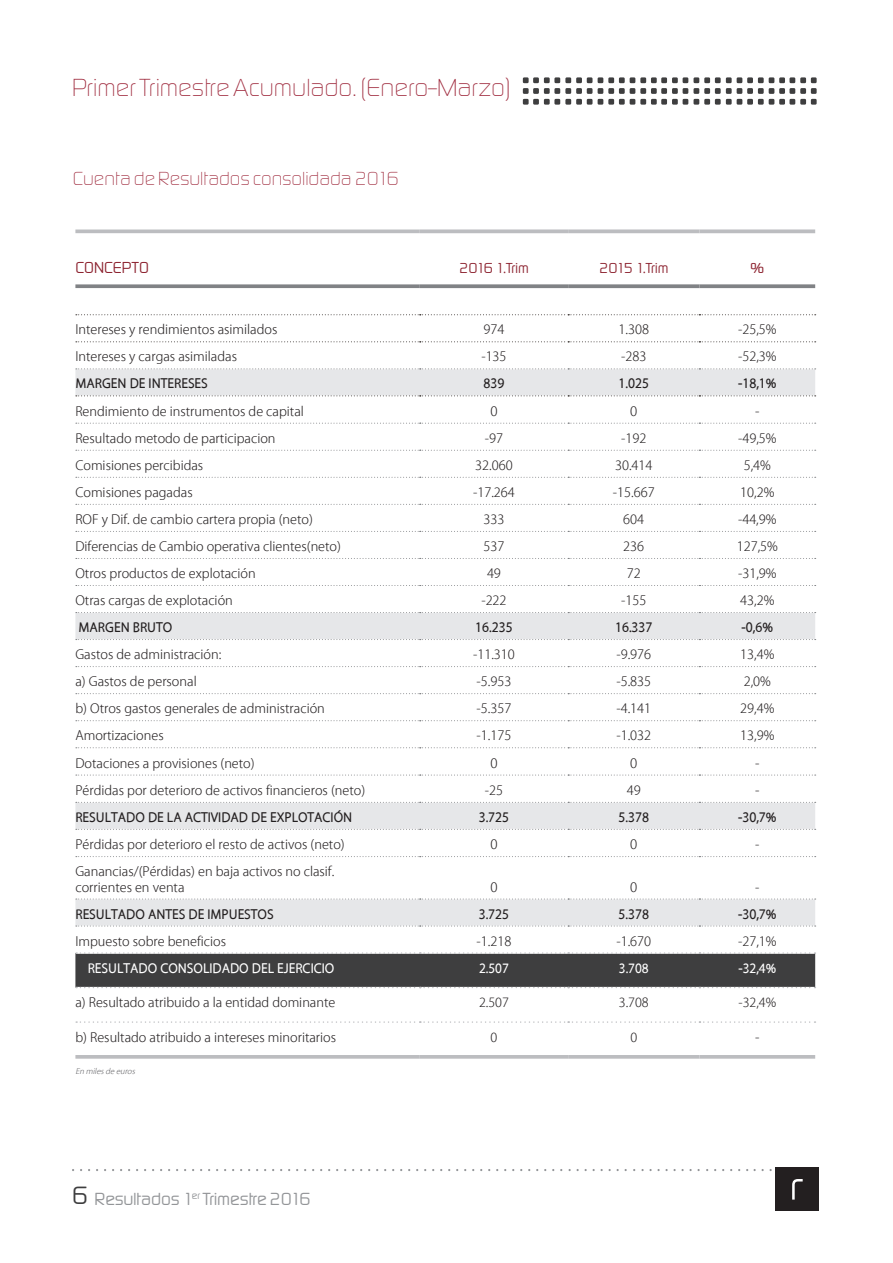
<style>
.page{position:relative;width:893px;height:1263px;background:#fff}
.page>*{position:absolute;margin:0;border:0;box-sizing:border-box;transform-origin:0 0}
.t1{font:300 25.8px "Digital Sans";color:#3e3e3f}
.t2{font:300 25.5px "Digital Sans";color:#9f2a3d}
.t3{font:300 19.5px "Digital Sans";color:#9f2a3d}
.t4{font:300 18.15px "Digital Sans";color:#939598}
.t5{font:300 16.5px "Digital Sans";color:#8d2431}
.t6{font:300 15px "Digital Sans";letter-spacing:-.03em;color:#8d2431}
.t7{font:13.05px "Renta 4";color:#231f20}
.t8{font:12.75px/15.3px "Renta 4";color:#231f20}
.t9{font:700 12.75px "Renta 4";color:#231f20}
.t10{font:700 12.75px "Renta 4";color:#fff}
.t11{font:12.6px "Renta 4";color:#231f20}
.t12{font:700 12.6px "Renta 4";color:#fff}
.t13{font:italic 7.65px "Renta 4";color:#636366}
</style>
<div class="page">
<svg style="left:72px;top:1169px;width:704px;height:2px"></svg>
<div style="left:776px;top:1168px;width:43px;height:43px;background:#231f20"></div>
<svg style="left:792px;top:1179px;width:11px;height:20px"></svg>
<svg style="left:523px;top:77px;width:69px;height:28px"></svg>
<svg style="left:598px;top:77px;width:219px;height:28px"></svg>
<svg style="left:75px;top:369px;width:740px;height:557px"></svg>
<svg style="left:420px;top:229px;width:148px;height:4px"></svg>
<svg style="left:568px;top:229px;width:131px;height:4px"></svg>
<svg style="left:699px;top:229px;width:116px;height:4px"></svg>
<svg style="left:420px;top:284px;width:148px;height:4px"></svg>
<svg style="left:568px;top:284px;width:131px;height:4px"></svg>
<svg style="left:699px;top:284px;width:116px;height:4px"></svg>
<svg style="left:75px;top:229px;width:345px;height:4px"></svg>
<svg style="left:75px;top:284px;width:345px;height:4px"></svg>
<svg style="left:75px;top:314px;width:741px;height:28px"></svg>
<svg style="left:76px;top:368px;width:740px;height:1px"></svg>
<svg style="left:76px;top:395px;width:740px;height:1px"></svg>
<svg style="left:76px;top:423px;width:740px;height:1px"></svg>
<svg style="left:76px;top:450px;width:740px;height:1px"></svg>
<svg style="left:76px;top:477px;width:740px;height:1px"></svg>
<svg style="left:76px;top:504px;width:740px;height:1px"></svg>
<svg style="left:76px;top:531px;width:740px;height:1px"></svg>
<svg style="left:76px;top:558px;width:740px;height:1px"></svg>
<svg style="left:76px;top:585px;width:740px;height:1px"></svg>
<svg style="left:76px;top:612px;width:740px;height:1px"></svg>
<svg style="left:76px;top:639px;width:740px;height:1px"></svg>
<svg style="left:76px;top:666px;width:740px;height:1px"></svg>
<svg style="left:76px;top:693px;width:740px;height:1px"></svg>
<svg style="left:76px;top:720px;width:740px;height:1px"></svg>
<svg style="left:76px;top:747px;width:740px;height:1px"></svg>
<svg style="left:76px;top:775px;width:740px;height:1px"></svg>
<svg style="left:76px;top:802px;width:740px;height:1px"></svg>
<svg style="left:76px;top:829px;width:740px;height:1px"></svg>
<svg style="left:76px;top:856px;width:740px;height:1px"></svg>
<svg style="left:76px;top:898px;width:740px;height:1px"></svg>
<svg style="left:76px;top:925px;width:740px;height:1px"></svg>
<svg style="left:75px;top:1055px;width:345px;height:4px"></svg>
<svg style="left:420px;top:1055px;width:148px;height:4px"></svg>
<svg style="left:568px;top:1055px;width:131px;height:4px"></svg>
<svg style="left:699px;top:1055px;width:116px;height:4px"></svg>
<svg style="left:76px;top:1021px;width:739px;height:2px"></svg>
<svg style="left:75px;top:952px;width:740px;height:36px;background:#4d4d4e"></svg>
<h2 class="t2" style="left:72px;top:72px;width:440px">Primer Trimestre Acumulado. (Enero-Marzo)</h2>
<h3 class="t3" style="left:73px;top:168px;width:328px">Cuenta de Resultados consolidada 2016</h3>
<p class="t5" style="left:75px;top:258px;width:75px">CONCEPTO</p>
<p class="t6" style="left:459px;top:260px;width:71px">2016 1.Trim</p>
<p class="t6" style="left:599px;top:260px;width:71px">2015 1.Trim</p>
<p class="t6" style="left:750px;top:260px;width:15px">%</p>
<p class="t8" style="left:75px;top:322px;width:204px">Intereses y rendimientos asimilados</p>
<p class="t8" style="left:483px;top:322px;width:22px">974</p>
<p class="t8" style="left:619px;top:322px;width:32px">1.308</p>
<p class="t8" style="left:738px;top:322px;width:40px">-25,5%</p>
<p class="t8" style="left:75px;top:349px;width:163px">Intereses y cargas asimiladas</p>
<p class="t8" style="left:481px;top:349px;width:27px">-135</p>
<p class="t8" style="left:621px;top:349px;width:27px">-283</p>
<p class="t8" style="left:738px;top:349px;width:40px">-52,3%</p>
<p class="t9" style="left:75px;top:376px;width:134px">MARGEN DE INTERESES</p>
<p class="t9" style="left:483px;top:376px;width:22px">839</p>
<p class="t9" style="left:619px;top:376px;width:32px">1.025</p>
<p class="t9" style="left:738px;top:376px;width:40px">-18,1%</p>
<p class="t8" style="left:75px;top:404px;width:230px">Rendimiento de instrumentos de capital</p>
<p class="t7" style="left:490px;top:403px;width:9px">0</p>
<p class="t7" style="left:630px;top:403px;width:9px">0</p>
<p class="t7" style="left:755px;top:403px;width:6px">-</p>
<p class="t8" style="left:75px;top:431px;width:202px">Resultado metodo de participacion</p>
<p class="t8" style="left:485px;top:431px;width:20px">-97</p>
<p class="t8" style="left:621px;top:431px;width:27px">-192</p>
<p class="t8" style="left:738px;top:431px;width:40px">-49,5%</p>
<p class="t8" style="left:75px;top:458px;width:129px">Comisiones percibidas</p>
<p class="t8" style="left:475px;top:458px;width:39px">32.060</p>
<p class="t8" style="left:615px;top:458px;width:39px">30.414</p>
<p class="t8" style="left:744px;top:458px;width:29px">5,4%</p>
<p class="t8" style="left:75px;top:485px;width:119px">Comisiones pagadas</p>
<p class="t8" style="left:473px;top:485px;width:43px">-17.264</p>
<p class="t8" style="left:613px;top:485px;width:43px">-15.667</p>
<p class="t8" style="left:740px;top:485px;width:36px">10,2%</p>
<p class="t8" style="left:75px;top:512px;width:239px">ROF y Dif. de cambio cartera propia (neto)</p>
<p class="t8" style="left:483px;top:512px;width:22px">333</p>
<p class="t8" style="left:623px;top:512px;width:22px">604</p>
<p class="t8" style="left:738px;top:512px;width:40px">-44,9%</p>
<p class="t8" style="left:75px;top:539px;width:267px">Diferencias de Cambio operativa clientes(neto)</p>
<p class="t8" style="left:483px;top:539px;width:22px">537</p>
<p class="t8" style="left:623px;top:539px;width:22px">236</p>
<p class="t8" style="left:737px;top:539px;width:43px">127,5%</p>
<p class="t8" style="left:75px;top:566px;width:182px">Otros productos de explotación</p>
<p class="t8" style="left:487px;top:566px;width:15px">49</p>
<p class="t8" style="left:627px;top:566px;width:15px">72</p>
<p class="t8" style="left:738px;top:566px;width:40px">-31,9%</p>
<p class="t8" style="left:75px;top:593px;width:159px">Otras cargas de explotación</p>
<p class="t8" style="left:481px;top:593px;width:27px">-222</p>
<p class="t8" style="left:621px;top:593px;width:27px">-155</p>
<p class="t8" style="left:740px;top:593px;width:36px">43,2%</p>
<p class="t9" style="left:78px;top:620px;width:95px">MARGEN BRUTO</p>
<p class="t9" style="left:475px;top:620px;width:39px">16.235</p>
<p class="t9" style="left:615px;top:620px;width:39px">16.337</p>
<p class="t9" style="left:741px;top:620px;width:33px">-0,6%</p>
<p class="t8" style="left:75px;top:647px;width:147px">Gastos de administración:</p>
<p class="t8" style="left:473px;top:647px;width:43px">-11.310</p>
<p class="t8" style="left:616px;top:647px;width:36px">-9.976</p>
<p class="t8" style="left:740px;top:647px;width:36px">13,4%</p>
<p class="t8" style="left:75px;top:674px;width:123px">a) Gastos de personal</p>
<p class="t8" style="left:477px;top:674px;width:36px">-5.953</p>
<p class="t8" style="left:616px;top:674px;width:36px">-5.835</p>
<p class="t8" style="left:744px;top:674px;width:29px">2,0%</p>
<p class="t8" style="left:75px;top:701px;width:251px">b) Otros gastos generales de administración</p>
<p class="t8" style="left:477px;top:701px;width:36px">-5.357</p>
<p class="t8" style="left:616px;top:701px;width:36px">-4.141</p>
<p class="t8" style="left:740px;top:701px;width:36px">29,4%</p>
<p class="t8" style="left:75px;top:728px;width:90px">Amortizaciones</p>
<p class="t8" style="left:477px;top:728px;width:36px">-1.175</p>
<p class="t8" style="left:616px;top:728px;width:36px">-1.032</p>
<p class="t8" style="left:740px;top:728px;width:36px">13,9%</p>
<p class="t8" style="left:75px;top:755px;width:181px">Dotaciones a provisiones (neto)</p>
<p class="t7" style="left:490px;top:755px;width:9px">0</p>
<p class="t7" style="left:630px;top:755px;width:9px">0</p>
<p class="t7" style="left:755px;top:755px;width:6px">-</p>
<p class="t8" style="left:75px;top:783px;width:291px">Pérdidas por deterioro de activos financieros (neto)</p>
<p class="t8" style="left:485px;top:783px;width:20px">-25</p>
<p class="t8" style="left:627px;top:783px;width:15px">49</p>
<p class="t7" style="left:755px;top:782px;width:6px">-</p>
<p class="t9" style="left:75px;top:809px;width:278px">RESULTADO DE LA ACTIVIDAD DE EXPLOTACIÓN</p>
<p class="t9" style="left:479px;top:809px;width:32px">3.725</p>
<p class="t9" style="left:619px;top:809px;width:32px">5.378</p>
<p class="t9" style="left:738px;top:809px;width:40px">-30,7%</p>
<p class="t8" style="left:75px;top:837px;width:271px">Pérdidas por deterioro el resto de activos (neto)</p>
<p class="t7" style="left:490px;top:836px;width:9px">0</p>
<p class="t7" style="left:630px;top:836px;width:9px">0</p>
<p class="t8" style="left:755px;top:837px;width:6px">-</p>
<p class="t8" style="left:75px;top:864px;width:260px">Ganancias/(Pérdidas) en baja activos no clasif. corrientes en venta</p>
<p class="t7" style="left:490px;top:879px;width:9px">0</p>
<p class="t7" style="left:630px;top:879px;width:9px">0</p>
<p class="t8" style="left:755px;top:879px;width:6px">-</p>
<p class="t9" style="left:75px;top:906px;width:200px">RESULTADO ANTES DE IMPUESTOS</p>
<p class="t9" style="left:479px;top:906px;width:32px">3.725</p>
<p class="t9" style="left:619px;top:906px;width:32px">5.378</p>
<p class="t9" style="left:738px;top:906px;width:40px">-30,7%</p>
<p class="t8" style="left:75px;top:933px;width:152px">Impuesto sobre beneficios</p>
<p class="t8" style="left:477px;top:933px;width:36px">-1.218</p>
<p class="t8" style="left:616px;top:933px;width:36px">-1.670</p>
<p class="t8" style="left:738px;top:933px;width:40px">-27,1%</p>
<p class="t10" style="left:88px;top:960px;width:248px">RESULTADO CONSOLIDADO DEL EJERCICIO</p>
<p class="t12" style="left:479px;top:960px;width:31px">2.507</p>
<p class="t12" style="left:619px;top:960px;width:31px">3.708</p>
<p class="t12" style="left:738px;top:960px;width:39px">-32,4%</p>
<p class="t8" style="left:75px;top:995px;width:261px">a) Resultado atribuido a la entidad dominante</p>
<p class="t11" style="left:479px;top:995px;width:31px">2.507</p>
<p class="t11" style="left:619px;top:995px;width:31px">3.708</p>
<p class="t11" style="left:738px;top:995px;width:39px">-32,4%</p>
<p class="t8" style="left:75px;top:1030px;width:262px">b) Resultado atribuido a intereses minoritarios</p>
<p class="t11" style="left:491px;top:1029px;width:8px">0</p>
<p class="t11" style="left:630px;top:1029px;width:8px">0</p>
<p class="t7" style="left:755px;top:1029px;width:6px">-</p>
<p class="t13" style="left:75px;top:1067px;width:61px">En miles de euros</p>
<h1 class="t1" style="left:72px;top:1180px;width:17px">6</h1>
<h3 class="t4" style="left:94px;top:1189px;width:218px">Resultados 1<sup>er</sup> Trimestre 2016</h3>
</div>
